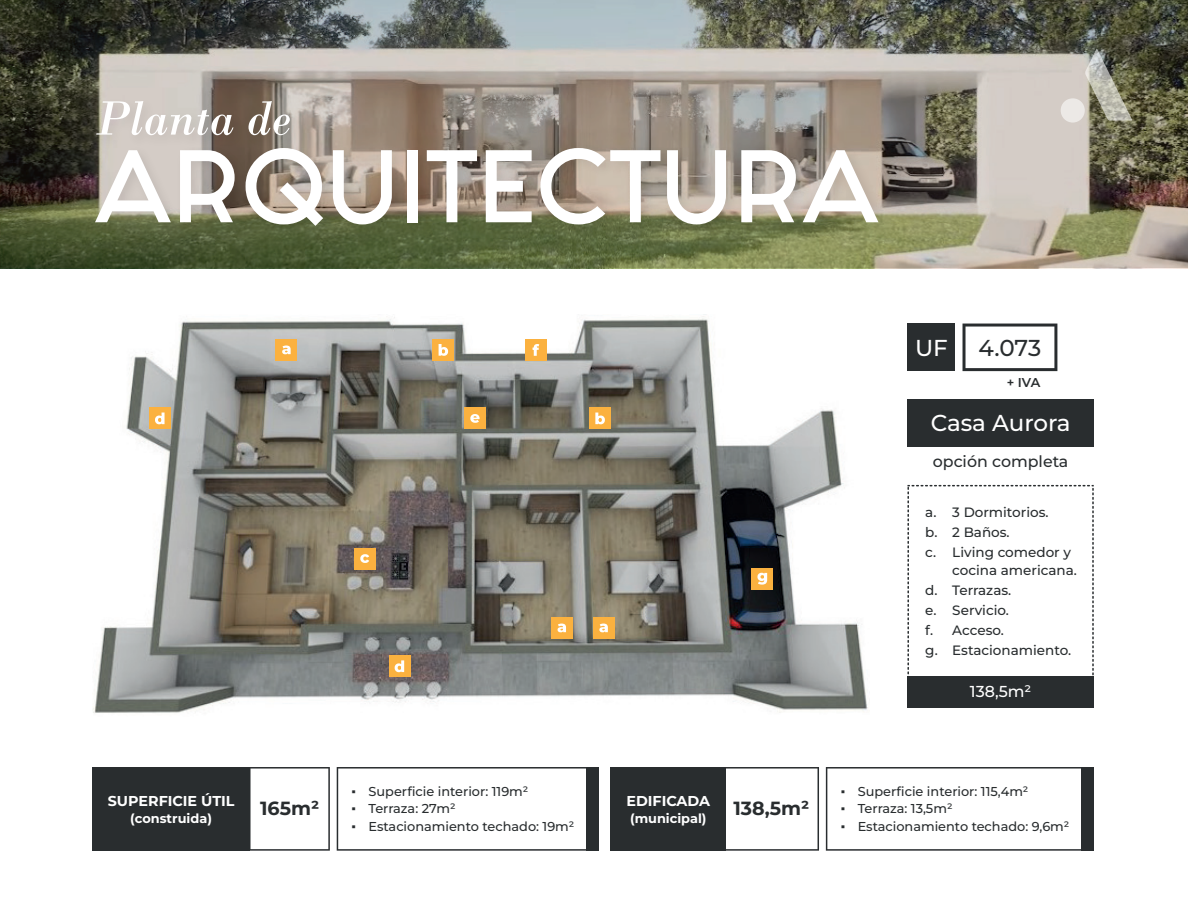
<style>
.page{position:relative;width:1188px;height:918px;background:#fff}
.page>*{position:absolute;margin:0;border:0;box-sizing:border-box;transform-origin:0 0}
.t1{font:87.3px "Fashion Fetish Bold";color:#fff}
.t2{font:italic 50.7px "Bodoni";color:#fff}
.t3{font:500 22.95px "Montserrat";color:#fff}
.t4{font:500 22.95px "Montserrat";color:#292d2f}
.t5{font:700 19.05px "Montserrat";color:#292d2f}
.t6{font:500 15.9px "Montserrat";color:#292d2f}
.t7{font:500 15.9px "Montserrat";color:#fff}
.t8{font:700 14.25px "Montserrat";color:#fff}
.t9{font:500 13.5px/20.1px "Montserrat";color:#292d2f}
.t10{font:500 12.9px "Montserrat";color:#292d2f}
.t11{font:700 12.9px "Montserrat";color:#fff}
.t12{font:600 12.9px "Montserrat";color:#292d2f}
.s1{font-family:"Times New Roman";font-weight:400}
</style>
<div class="page">
<img style="left:0;top:0;width:1188px;height:268px">
<svg style="left:1085px;top:49px;width:47px;height:72px;background:#90907f"></svg>
<div style="left:1061px;top:98px;width:24px;height:25px;background:#ece9e6;border-radius:50%"></div>
<img style="left:86px;top:134px;width:810px;height:135px">
<img style="left:86px;top:84px;width:222px;height:81px">
<img style="left:93px;top:314px;width:775px;height:399px">
<div style="left:276px;top:339px;width:21px;height:22px;background:#fbb13f"></div>
<svg style="left:282px;top:346px;width:9px;height:8px"></svg>
<div style="left:551px;top:617px;width:22px;height:22px;background:#fbb13f"></div>
<svg style="left:558px;top:624px;width:8px;height:8px"></svg>
<div style="left:593px;top:617px;width:22px;height:22px;background:#fbb13f"></div>
<svg style="left:599px;top:624px;width:9px;height:8px"></svg>
<div style="left:432px;top:339px;width:22px;height:22px;background:#fbb13f"></div>
<svg style="left:439px;top:344px;width:9px;height:12px"></svg>
<div style="left:589px;top:408px;width:22px;height:21px;background:#fbb13f"></div>
<svg style="left:595px;top:413px;width:10px;height:11px"></svg>
<div style="left:354px;top:548px;width:22px;height:21px;background:#fbb13f"></div>
<svg style="left:360px;top:554px;width:9px;height:9px"></svg>
<div style="left:389px;top:655px;width:22px;height:22px;background:#fbb13f"></div>
<svg style="left:395px;top:660px;width:9px;height:12px"></svg>
<div style="left:149px;top:408px;width:22px;height:21px;background:#fbb13f"></div>
<svg style="left:155px;top:413px;width:10px;height:11px"></svg>
<div style="left:464px;top:408px;width:22px;height:21px;background:#fbb13f"></div>
<svg style="left:470px;top:414px;width:10px;height:9px"></svg>
<div style="left:525px;top:339px;width:22px;height:22px;background:#fbb13f"></div>
<svg style="left:533px;top:344px;width:6px;height:12px"></svg>
<div style="left:751px;top:568px;width:22px;height:22px;background:#fbb13f"></div>
<svg style="left:757px;top:573px;width:10px;height:12px"></svg>
<div style="left:907px;top:324px;width:48px;height:47px;background:#292d2f"></div>
<svg style="left:963px;top:324px;width:94px;height:47px"></svg>
<svg style="left:907px;top:485px;width:187px;height:191px"></svg>
<div style="left:907px;top:400px;width:187px;height:47px;background:#292d2f"></div>
<div style="left:907px;top:676px;width:187px;height:31px;background:#292d2f"></div>
<svg style="left:337px;top:767px;width:249px;height:84px"></svg>
<div style="left:92px;top:767px;width:158px;height:84px;background:#292d2f"></div>
<div style="left:586px;top:767px;width:13px;height:84px;background:#292d2f"></div>
<svg style="left:250px;top:767px;width:80px;height:84px"></svg>
<svg style="left:826px;top:767px;width:255px;height:84px"></svg>
<div style="left:611px;top:767px;width:115px;height:84px;background:#292d2f"></div>
<div style="left:1081px;top:767px;width:13px;height:84px;background:#292d2f"></div>
<svg style="left:726px;top:767px;width:93px;height:84px"></svg>
<h2 class="t2" style="left:94px;top:88px;width:198px">Planta de</h2>
<h1 class="t1" style="left:95px;top:115px;width:786px">ARQUITECTURA</h1>
<h3 class="t3" style="left:915px;top:333px;width:34px">UF</h3>
<h3 class="t4" style="left:979px;top:333px;width:64px">4.073</h3>
<p class="t12" style="left:1007px;top:373px;width:35px">+ IVA</p>
<h3 class="t3" style="left:931px;top:407px;width:141px">Casa Aurora</h3>
<p class="t6" style="left:933px;top:450px;width:137px">opción completa</p>
<p class="t9" style="left:925px;top:503px;width:147px">a. 3 Dormitorios.<br>b. 2 Baños.<br>c. Living comedor y</p>
<p class="t9" style="left:925px;top:561px;width:153px;text-indent:27px">cocina americana. d. Terrazas.<br>e. Servicio.<br>f. Acceso.<br>g. Estacionamiento.</p>
<p class="t7" style="left:970px;top:681px;width:63px">138,5m²</p>
<p class="t8" style="left:108px;top:791px;width:128px">SUPERFICIE ÚTIL</p>
<p class="t11" style="left:130px;top:809px;width:83px">(construida)</p>
<h3 class="t5" style="left:260px;top:794px;width:61px">165m²</h3>
<p class="t10" style="left:352px;top:782px;width:178px"><span class="s1">▪</span> Superficie interior: 119m²</p>
<p class="t10" style="left:352px;top:800px;width:106px"><span class="s1">▪</span> Terraza: 27m²</p>
<p class="t10" style="left:352px;top:818px;width:224px"><span class="s1">▪</span> Estacionamiento techado: 19m²</p>
<p class="t8" style="left:626px;top:791px;width:85px">EDIFICADA</p>
<p class="t11" style="left:630px;top:809px;width:78px">(municipal)</p>
<h3 class="t5" style="left:733px;top:794px;width:78px">138,5m²</h3>
<p class="t10" style="left:841px;top:782px;width:189px"><span class="s1">▪</span> Superficie interior: 115,4m²</p>
<p class="t10" style="left:841px;top:800px;width:113px"><span class="s1">▪</span> Terraza: 13,5m²</p>
<p class="t10" style="left:841px;top:818px;width:230px"><span class="s1">▪</span> Estacionamiento techado: 9,6m²</p>
</div>
